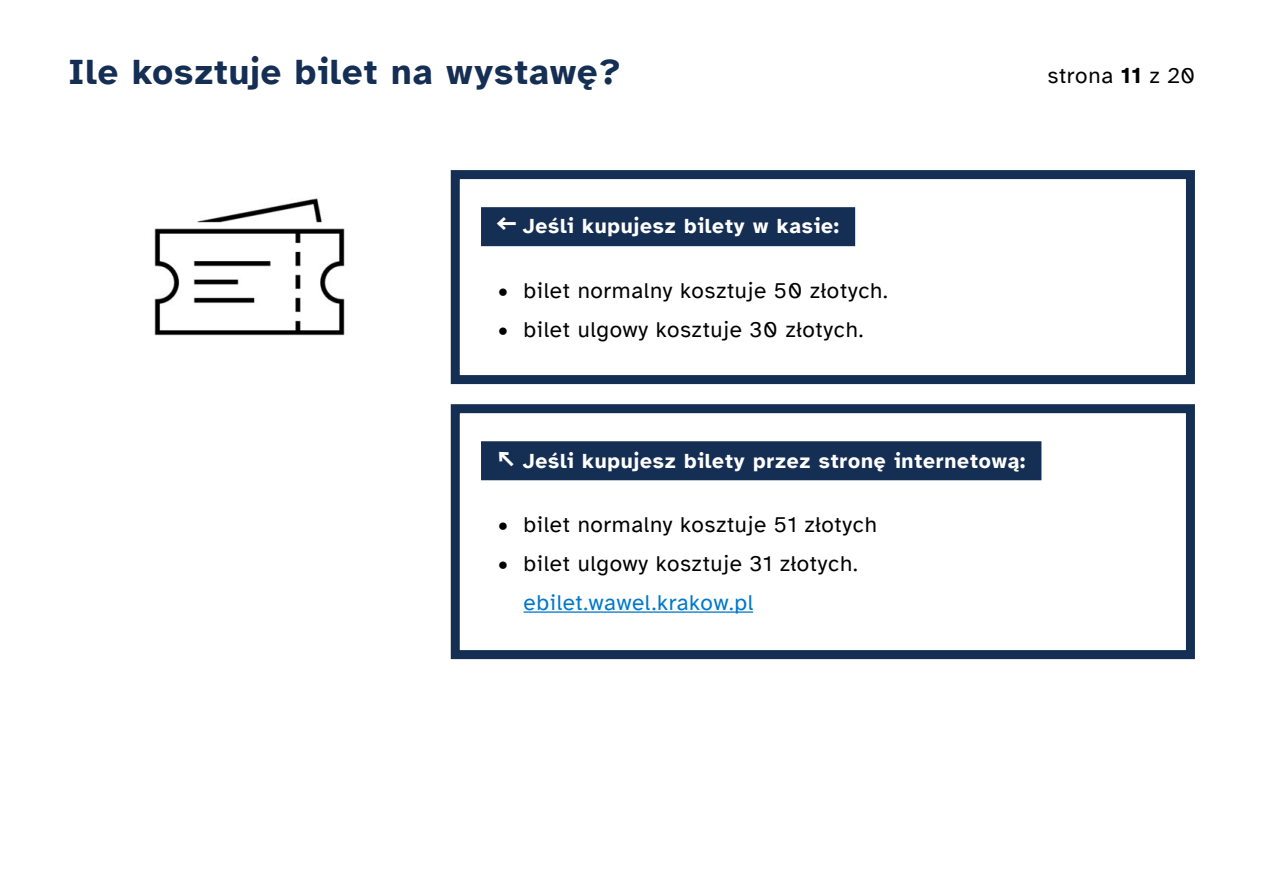
<style>
.page{position:relative;width:1263px;height:893px;background:#fff}
.page>*{position:absolute;margin:0;border:0;box-sizing:border-box;transform-origin:0 0}
.t1{font:700 36px "Atkinson Hyperlegible";letter-spacing:.03em;color:#152e53}
.t2{font:22.5px "Atkinson Hyperlegible";letter-spacing:.03em;color:#000}
.t3{font:22.5px "Atkinson Hyperlegible";letter-spacing:.03em;color:#0077ca}
.t4{font:700 21px "Atkinson Hyperlegible";letter-spacing:.04em;color:#fff}
.s1{font-weight:700}
.s2{font-family:"GT Walsheim";font-size:27px}
</style>
<div class="page">
<img style="left:154px;top:198px;width:191px;height:138px">
<div style="left:481px;top:441px;width:560px;height:39px;background:#152e53"></div>
<hr style="left:523px;top:611px;width:230px;height:2px;background:#0077ca">
<div style="left:451px;top:404px;width:744px;height:255px;border:9px solid #152e53"></div>
<div style="left:481px;top:207px;width:374px;height:39px;background:#152e53"></div>
<div style="left:451px;top:170px;width:744px;height:214px;border:9px solid #152e53"></div>
<h1 class="t1" style="left:68px;top:51px;width:554px">Ile kosztuje bilet na wystawę?</h1>
<p class="t2" style="left:1048px;top:63px;width:149px">strona <span class="s1">11</span> z 20</p>
<p class="t4" style="left:498px;top:214px;width:342px"><span class="s2">←</span> Jeśli kupujesz bilety w kasie:</p>
<p class="t2" style="left:498px;top:278px;width:391px">• bilet normalny kosztuje 50 złotych.</p>
<p class="t2" style="left:498px;top:317px;width:367px">• bilet ulgowy kosztuje 30 złotych.</p>
<p class="t4" style="left:498px;top:448px;width:529px"><span class="s2">↖</span> Jeśli kupujesz bilety przez stronę internetową:</p>
<p class="t2" style="left:498px;top:512px;width:380px">• bilet normalny kosztuje 51 złotych</p>
<p class="t2" style="left:498px;top:551px;width:361px">• bilet ulgowy kosztuje 31 złotych.</p>
<p class="t3" style="left:523px;top:590px;width:231px">ebilet.wawel.krakow.pl</p>
</div>
